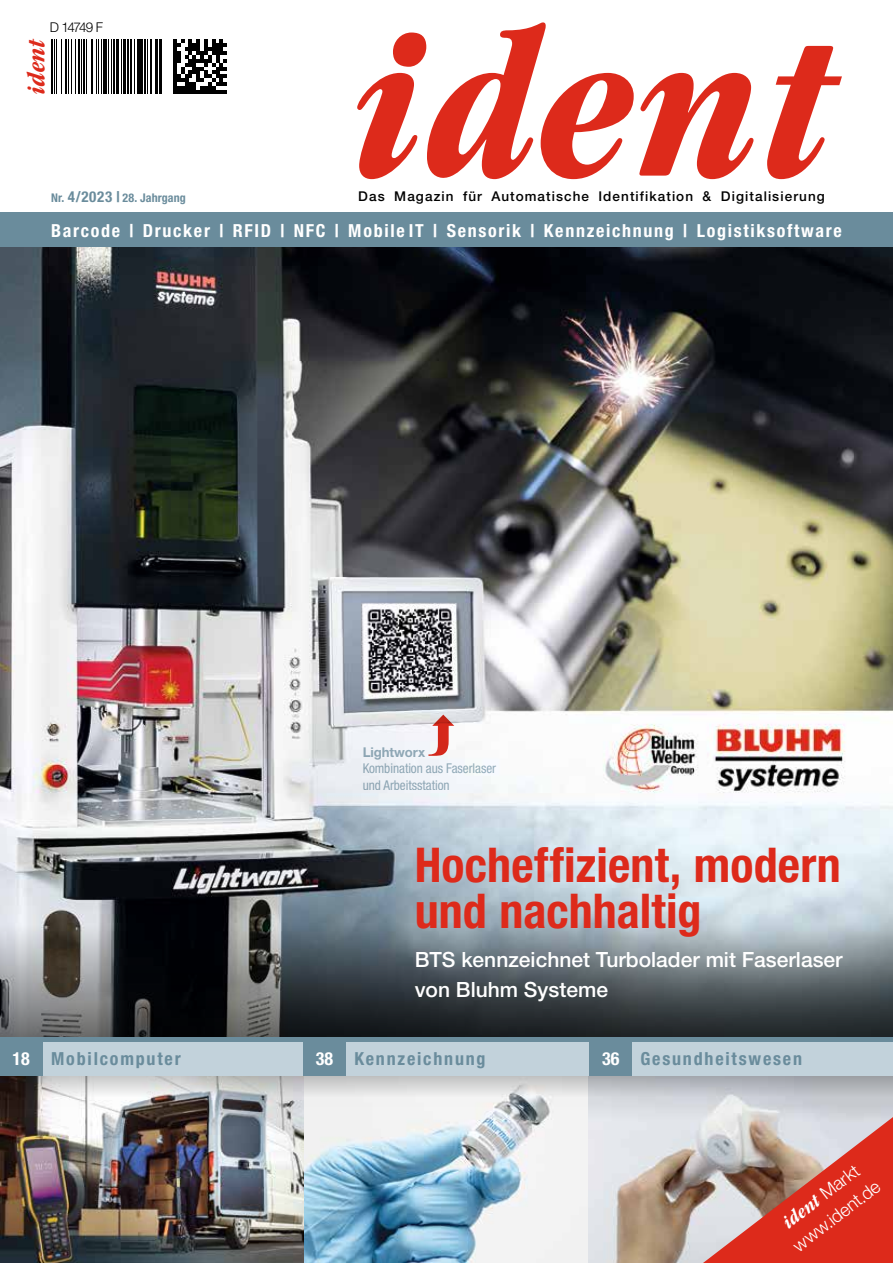
<style>
.page{position:relative;width:893px;height:1263px;background:#fff}
.page>*{position:absolute;margin:0;border:0;box-sizing:border-box;transform-origin:0 0}
.t1{font:700 condensed 48px/46.5px "Helvetica Neue LT Std";letter-spacing:.005em;color:#dd2a1b}
.t2{font:italic 700 condensed 25.5px "ITC Garamond Std";color:#dd2a1b}
.t3{font:500 21px/30px "Helvetica Neue LT Std";color:#fff}
.t4{font:italic 700 condensed 19.5px "ITC Garamond Std";color:#fff}
.t5{font:700 condensed 18px "Helvetica Neue LT Std";letter-spacing:.095em;color:#fff}
.t6{font:700 condensed 18px "Helvetica Neue LT Std";letter-spacing:.1em;color:#6a8c9c}
.t7{font:300 18px "Helvetica Neue LT Std";color:#fff}
.t8{font:500 13.5px "Helvetica Neue LT Std";letter-spacing:.08em;color:#000}
.t9{font:condensed 13.5px/16.5px "Helvetica Neue LT Std";letter-spacing:-.005em;color:#6a8c9c}
.t10{font:700 13.5px "Helvetica Neue LT Std";letter-spacing:-.005em;color:#6a8c9c}
.t11{font:300 13.5px "Helvetica Neue LT Std";letter-spacing:-.11em;color:#000}
.t12{font:700 condensed 12px "Helvetica Neue LT Std";letter-spacing:.005em;color:#6a8c9c}
.s1{font-size:15px}
.s2{color:#fff}
.s3{font-family:"Helvetica Neue LT Std";font-weight:300;font-style:normal;font-stretch:normal;font-size:18px}
</style>
<div class="page">
<img style="left:0;top:247px;width:893px;height:587px">
<svg style="left:0;top:834px;width:893px;height:203px;background:#747c82"></svg>
<img style="left:303px;top:1106px;width:285px;height:157px">
<img style="left:588px;top:1106px;width:305px;height:157px">
<img style="left:0;top:1106px;width:303px;height:157px">
<svg style="left:0;top:1076px;width:893px;height:30px;background:#c2c3c5"></svg>
<div style="left:0;top:1042px;width:893px;height:34px;background:#c2d2db"></div>
<div style="left:303px;top:1042px;width:43px;height:34px;background:#6a8c9c"></div>
<div style="left:590px;top:1042px;width:42px;height:34px;background:#6a8c9c"></div>
<div style="left:0;top:1042px;width:43px;height:34px;background:#6a8c9c"></div>
<div style="left:0;top:1037px;width:893px;height:5px;background:#6a8c9c"></div>
<svg style="left:703px;top:1117px;width:190px;height:146px;background:#ce7168"></svg>
<hr style="left:51px;top:39px;width:2px;height:55px;background:#000">
<hr style="left:54px;top:39px;width:1px;height:55px;background:#000">
<hr style="left:56px;top:39px;width:1px;height:55px;background:#000">
<hr style="left:61px;top:39px;width:1px;height:55px;background:#000">
<hr style="left:65px;top:39px;width:2px;height:55px;background:#000">
<hr style="left:68px;top:39px;width:1px;height:55px;background:#000">
<hr style="left:71px;top:39px;width:1px;height:55px;background:#000">
<hr style="left:75px;top:39px;width:1px;height:55px;background:#000">
<hr style="left:78px;top:39px;width:2px;height:55px;background:#000">
<hr style="left:81px;top:39px;width:1px;height:55px;background:#000">
<hr style="left:83px;top:39px;width:1px;height:55px;background:#000">
<hr style="left:86px;top:39px;width:1px;height:55px;background:#000">
<hr style="left:91px;top:39px;width:2px;height:55px;background:#000">
<hr style="left:96px;top:39px;width:1px;height:55px;background:#000">
<hr style="left:98px;top:39px;width:1px;height:55px;background:#000">
<hr style="left:101px;top:39px;width:1px;height:55px;background:#000">
<hr style="left:103px;top:39px;width:4px;height:55px;background:#000">
<hr style="left:108px;top:39px;width:1px;height:55px;background:#000">
<hr style="left:111px;top:39px;width:1px;height:55px;background:#000">
<hr style="left:113px;top:39px;width:2px;height:55px;background:#000">
<hr style="left:116px;top:39px;width:3px;height:55px;background:#000">
<hr style="left:121px;top:39px;width:1px;height:55px;background:#000">
<hr style="left:123px;top:39px;width:3px;height:55px;background:#000">
<hr style="left:127px;top:39px;width:2px;height:55px;background:#000">
<hr style="left:131px;top:39px;width:1px;height:55px;background:#000">
<hr style="left:134px;top:39px;width:1px;height:55px;background:#000">
<hr style="left:137px;top:39px;width:3px;height:55px;background:#000">
<hr style="left:140px;top:39px;width:3px;height:55px;background:#000">
<hr style="left:144px;top:39px;width:2px;height:55px;background:#000">
<hr style="left:147px;top:39px;width:1px;height:55px;background:#000">
<hr style="left:150px;top:39px;width:2px;height:55px;background:#000">
<hr style="left:155px;top:39px;width:3px;height:55px;background:#000">
<hr style="left:159px;top:39px;width:1px;height:55px;background:#000">
<hr style="left:160px;top:39px;width:2px;height:55px;background:#000">
<svg style="left:173px;top:39px;width:54px;height:55px"></svg>
<div style="left:0;top:213px;width:893px;height:34px;background:#6a8c9c"></div>
<svg style="left:357px;top:22px;width:485px;height:157px"></svg>
<svg style="left:428px;top:714px;width:26px;height:42px"></svg>
<p class="t11" style="left:50px;top:19px;width:55px">D 14749 F</p>
<h2 class="t2" style="left:22px;top:93px;width:56px;rotate:-90deg">ident</h2>
<p class="t12" style="left:51px;top:190px;width:136px">Nr. <span class="s1">4/2023 |</span> 28. Jahrgang</p>
<p class="t8" style="left:358px;top:188px;width:468px">Das Magazin für Automatische Identifikation &amp; Digitalisierung</p>
<p class="t5" style="left:51px;top:220px;width:792px">Barcode | Drucker | RFID | NFC | Mobile IT | Sensorik | Kennzeichnung | Logistiksoftware</p>
<p class="t10" style="left:363px;top:743px;width:64px">Lightworx</p>
<p class="t9" style="left:363px;top:760px;width:135px">Kombination aus Faserlaser und Arbeitsstation</p>
<h1 class="t1" style="left:415px;top:841px;width:427px">Hocheffizient, modern und nachhaltig</h1>
<p class="t3" style="left:415px;top:944px;width:430px">BTS kennzeichnet Turbolader mit Faserlaser von Bluhm Systeme</p>
<p class="t6" style="left:13px;top:1047px;width:170px"><span class="s2">18</span> Mobilcomputer</p>
<p class="t6" style="left:316px;top:1047px;width:171px"><span class="s2">38</span> Kennzeichnung</p>
<p class="t6" style="left:602px;top:1048px;width:201px"><span class="s2">36</span> Gesundheitswesen</p>
<p class="t4" style="left:779px;top:1215px;width:93px;rotate:-37deg">ident <span class="s3">Markt</span></p>
<p class="t7" style="left:788px;top:1238px;width:106px;rotate:-37deg">www.ident.de</p>
</div>
